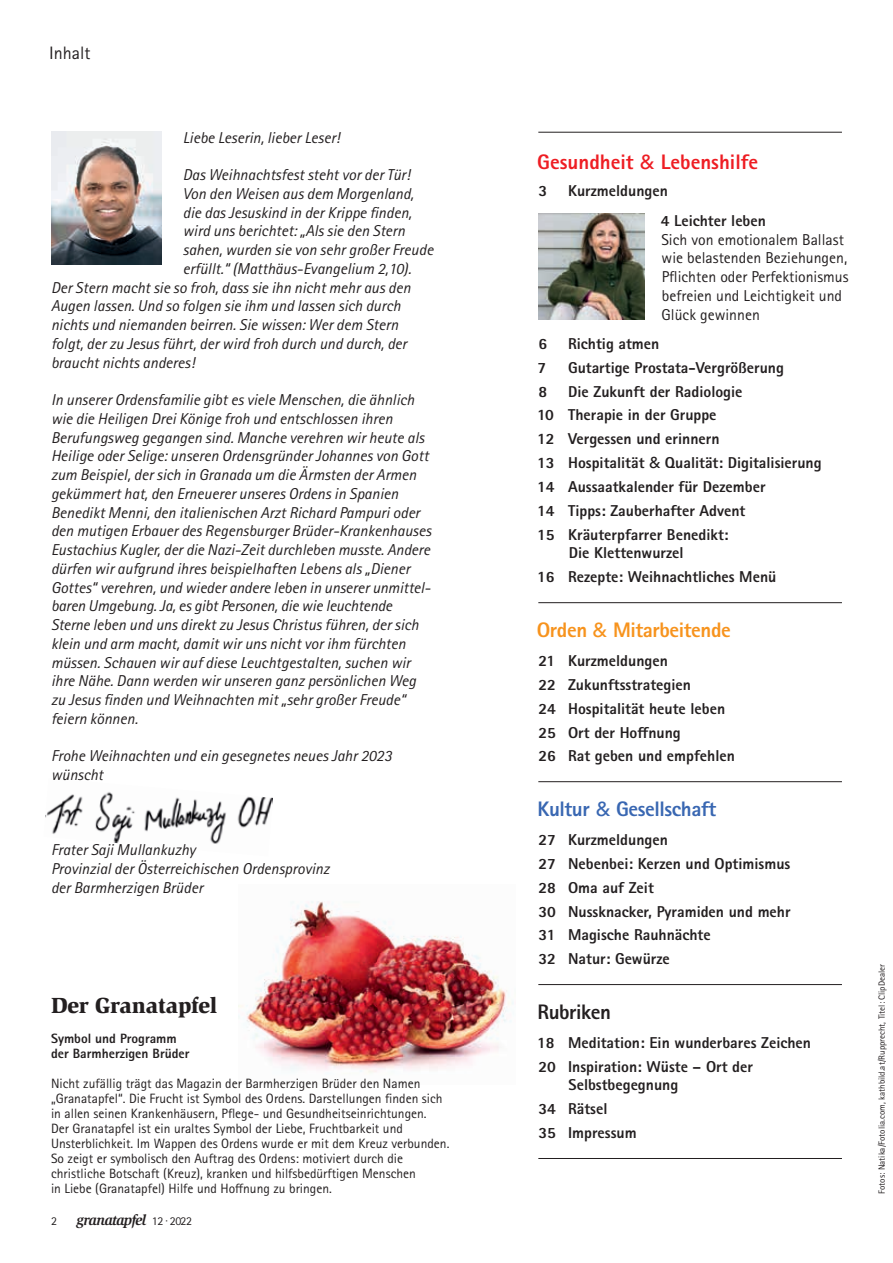
<style>
.page{position:relative;width:893px;height:1263px;background:#fff}
.page>*{position:absolute;margin:0;border:0;box-sizing:border-box;transform-origin:0 0}
.t1{font:900 22.5px "Slimbach Std";letter-spacing:-.01em;color:#231f20}
.t2{font:800 21px "Rotis Sans Serif Pro";color:#ee1d23}
.t3{font:800 21px "Rotis Sans Serif Pro";letter-spacing:-.02em;color:#f7931d}
.t4{font:800 21px "Rotis Sans Serif Pro";letter-spacing:-.02em;color:#3967b2}
.t5{font:800 21px "Rotis Sans Serif Pro";letter-spacing:-.02em;color:#231f20}
.t6{font:18px "Rotis Sans Serif Pro";color:#231f20}
.t7{font:italic 15.75px/18.8px "Rotis Sans Serif Pro";color:#231f20}
.t8{font:800 15.75px/23.9px "Rotis Sans Serif Pro";color:#231f20}
.t9{font:15.75px/18.8px "Rotis Sans Serif Pro";color:#231f20}
.t10{font:italic 700 15px "Slimbach Std";letter-spacing:-.05em;color:#231f20}
.t11{font:13.5px/15px "Rotis Sans Serif Pro";color:#231f20}
.t12{font:800 13.5px/15px "Rotis Sans Serif Pro";color:#231f20}
.t13{font:12px "Rotis Sans Serif Pro";color:#231f20}
.t14{font:9px "Rotis Sans Serif Pro";color:#231f20}
.s1{font-family:"Rotis Sans Serif Pro";font-weight:400;font-style:normal;font-size:12px}
.s2{font-family:"Avenir";font-weight:500;font-size:20.25px}
.s3{font-family:"Avenir";font-weight:500}
</style>
<div class="page">
<hr style="left:538px;top:602px;width:304px;height:1px;background:#231f20">
<hr style="left:538px;top:781px;width:304px;height:1px;background:#231f20">
<hr style="left:538px;top:984px;width:304px;height:1px;background:#231f20">
<hr style="left:538px;top:1158px;width:304px;height:1px;background:#231f20">
<hr style="left:538px;top:132px;width:304px;height:1px;background:#231f20">
<img style="left:538px;top:214px;width:106px;height:106px">
<img style="left:239px;top:901px;width:275px;height:172px">
<img style="left:51px;top:132px;width:111px;height:132px">
<img style="left:45px;top:792px;width:228px;height:52px">
<p class="t6" style="left:49px;top:43px;width:43px">Inhalt</p>
<p class="t7" style="left:183px;top:128px;width:159px">Liebe Leserin, lieber Leser!</p>
<p class="t7" style="left:183px;top:166px;width:229px">Das Weihnachtsfest steht vor der Tür!</p>
<p class="t7" style="left:183px;top:184px;width:232px">Von den Weisen aus dem Morgenland,</p>
<p class="t7" style="left:183px;top:203px;width:230px">die das Jesuskind in der Krippe finden,</p>
<p class="t7" style="left:183px;top:222px;width:224px">wird uns berichtet: „Als sie den Stern</p>
<p class="t7" style="left:183px;top:241px;width:252px">sahen, wurden sie von sehr großer Freude</p>
<p class="t7" style="left:183px;top:259px;width:230px">erfüllt.“ (Matthäus-Evangelium 2,10).</p>
<p class="t7" style="left:51px;top:278px;width:361px">Der Stern macht sie so froh, dass sie ihn nicht mehr aus den</p>
<p class="t7" style="left:51px;top:297px;width:351px">Augen lassen. Und so folgen sie ihm und lassen sich durch</p>
<p class="t7" style="left:51px;top:316px;width:349px">nichts und niemanden beirren. Sie wissen: Wer dem Stern</p>
<p class="t7" style="left:51px;top:334px;width:357px">folgt, der zu Jesus führt, der wird froh durch und durch, der</p>
<p class="t7" style="left:51px;top:353px;width:145px">braucht nichts anderes!</p>
<p class="t7" style="left:51px;top:391px;width:382px">In unserer Ordensfamilie gibt es viele Menschen, die ähnlich wie die Heiligen Drei Könige froh und entschlossen ihren Berufungsweg gegangen sind. Manche verehren wir heute als Heilige oder Selige: unseren Ordensgründer Johannes von Gott zum Beispiel, der sich in Granada um die Ärmsten der Armen gekümmert hat, den Erneuerer unseres Ordens in Spanien Benedikt Menni, den italienischen Arzt Richard Pampuri oder den mutigen Erbauer des Regensburger Brüder-Krankenhauses Eustachius Kugler, der die Nazi-Zeit durchleben musste. Andere dürfen wir aufgrund ihres beispielhaften Lebens als „Diener Gottes“ verehren, und wieder andere leben in unserer unmittel&shy;baren Umgebung. Ja, es gibt Personen, die wie leuchtende Sterne leben und uns direkt zu Jesus Christus führen, der sich klein und arm macht, damit wir uns nicht vor ihm fürchten müssen. Schauen wir auf diese Leuchtgestalten, suchen wir ihre Nähe. Dann werden wir unseren ganz persönlichen Weg zu Jesus finden und Weihnachten mit „sehr großer Freude“ feiern können.</p>
<p class="t7" style="left:51px;top:747px;width:342px">Frohe Weihnachten und ein gesegnetes neues Jahr 2023 wünscht</p>
<p class="t7" style="left:51px;top:840px;width:280px">Frater Saji Mullankuzhy<br>Provinzial der Österreichischen Ordensprovinz der Barmherzigen Brüder</p>
<h1 class="t1" style="left:51px;top:991px;width:168px">Der Granatapfel</h1>
<p class="t12" style="left:51px;top:1030px;width:140px">Symbol und Programm der Barmherzigen Brüder</p>
<p class="t11" style="left:51px;top:1076px;width:400px">Nicht zufällig trägt das Magazin der Barmherzigen Brüder den Namen „Granatapfel“. Die Frucht ist Symbol des Ordens. Darstellungen finden sich in allen seinen Krankenhäusern, Pflege- und Gesundheitseinrichtungen.<br>Der Granatapfel ist ein uraltes Symbol der Liebe, Fruchtbarkeit und Unsterblichkeit. Im Wappen des Ordens wurde er mit dem Kreuz verbunden.<br>So zeigt er symbolisch den Auftrag des Ordens: motiviert durch die christliche Botschaft (Kreuz), kranken und hilfsbedürftigen Menschen<br>in Liebe (Granatapfel) Hilfe und Hoffnung zu bringen.</p>
<p class="t13" style="left:51px;top:1214px;width:7px">2</p>
<p class="t10" style="left:77px;top:1211px;width:117px">granatapfel <span class="s1">12 ∙ 2022</span></p>
<h2 class="t2" style="left:537px;top:149px;width:223px">Gesundheit <span class="s2">&amp;</span> Lebenshilfe</h2>
<p class="t8" style="left:538px;top:179px;width:10px">3</p>
<p class="t8" style="left:568px;top:179px;width:101px">Kurzmeldungen</p>
<p class="t8" style="left:661px;top:208px;width:107px">4 Leichter leben</p>
<p class="t9" style="left:661px;top:230px;width:189px">Sich von emotionalem Ballast wie belastenden Beziehungen,<br>Pflichten oder Perfektionismus befreien und Leichtigkeit und<br>Glück gewinnen</p>
<p class="t8" style="left:538px;top:331px;width:10px">6</p>
<p class="t8" style="left:568px;top:331px;width:93px">Richtig atmen</p>
<p class="t8" style="left:538px;top:355px;width:10px">7</p>
<p class="t8" style="left:568px;top:355px;width:217px">Gutartige Prostata-Vergrößerung</p>
<p class="t8" style="left:539px;top:379px;width:10px">8</p>
<p class="t8" style="left:537px;top:379px;width:286px;text-indent:31px">Die Zukunft der Radiologie<br>10 Therapie in der Gruppe<br>12 Vergessen und erinnern<br>13 Hospitalität <span class="s3">&amp;</span> Qualität: Digitalisierung<br>14 Aussaatkalender für Dezember<br>14 Tipps: Zauberhafter Advent<br>15 Kräuterpfarrer Benedikt:</p>
<p class="t8" style="left:537px;top:541px;width:241px;text-indent:32px">Die Klettenwurzel<br>16 Rezepte: Weihnachtliches Menü</p>
<h2 class="t3" style="left:537px;top:616px;width:196px">Orden <span class="s2">&amp;</span> Mitarbeitende</h2>
<p class="t8" style="left:538px;top:648px;width:198px">21 Kurzmeldungen<br>22 Zukunftsstrategien<br>24 Hospitalität heute leben<br>25 Ort der Hoffnung<br>26 Rat geben und empfehlen</p>
<h2 class="t4" style="left:537px;top:795px;width:180px">Kultur <span class="s2">&amp;</span> Gesellschaft</h2>
<p class="t8" style="left:538px;top:827px;width:254px">27 Kurzmeldungen<br>27 Nebenbei: Kerzen und Optimismus<br>28 Oma auf Zeit<br>30 Nussknacker, Pyramiden und mehr<br>31 Magische Rauhnächte<br>32 Natur: Gewürze</p>
<h2 class="t5" style="left:537px;top:998px;width:75px">Rubriken</h2>
<p class="t8" style="left:537px;top:1030px;width:275px">18 Meditation: Ein wunderbares Zeichen<br>20 Inspiration: Wüste – Ort der</p>
<p class="t8" style="left:538px;top:1073px;width:141px;text-indent:30px">Selbstbegegnung<br>34 Rätsel<br>35 Impressum</p>
<p class="t14" style="left:876px;top:1194px;width:231px;rotate:-90deg">Fotos: Natika/Fotolia.com, kathbild.at/Rupprecht, Titel: ClipDealer</p>
</div>
